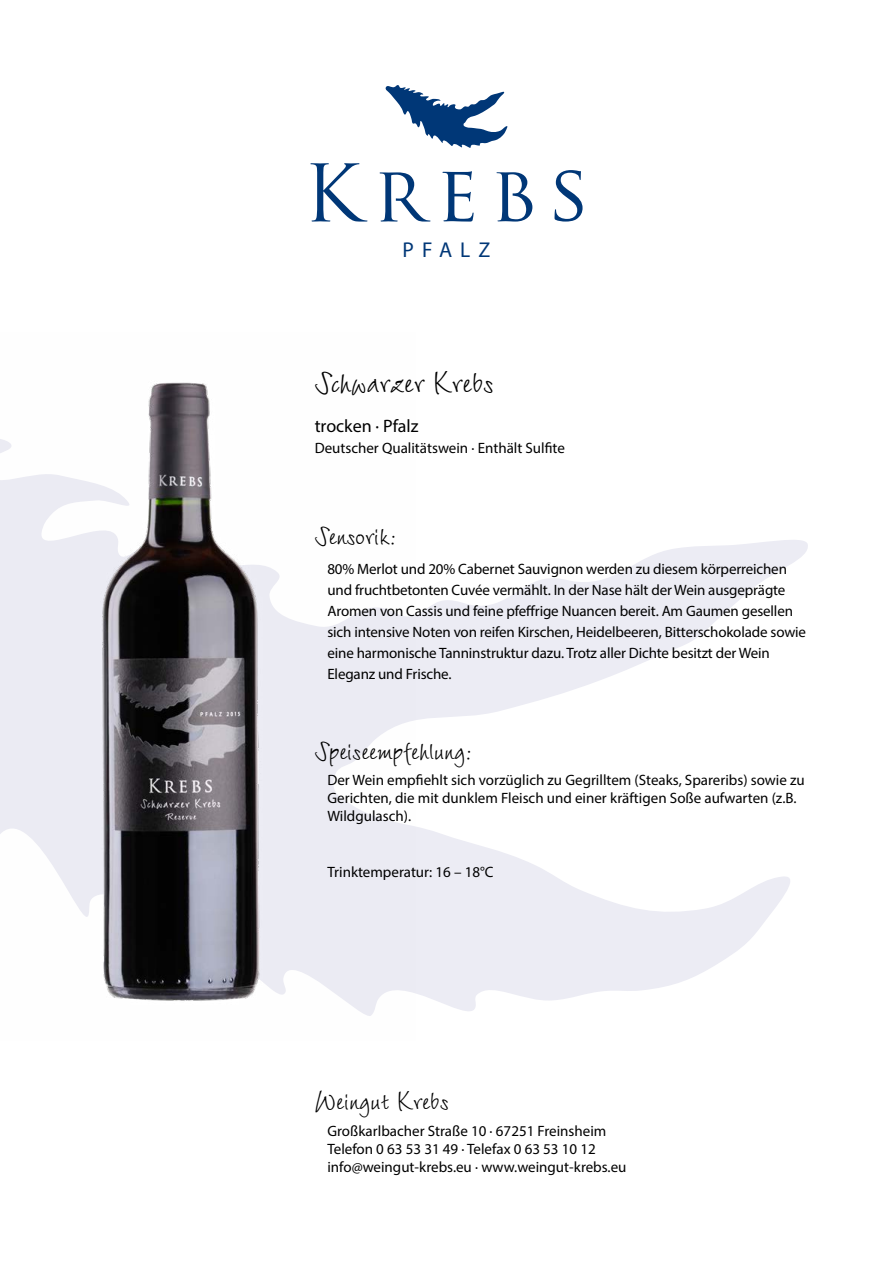
<style>
.page{position:relative;width:893px;height:1263px;background:#fff}
.page>*{position:absolute;margin:0;border:0;box-sizing:border-box;transform-origin:0 0}
.t1{font:42px "Wiesbaden Swing";color:#000}
.t2{font:36px "Wiesbaden Swing";color:#000}
.t3{font:30.15px "Myriad Arabic";letter-spacing:.27em;color:#003777}
.t4{font:18px "Myriad Pro";color:#000}
.t5{font:15px/21px "Myriad Pro";letter-spacing:-.01em;color:#000}
</style>
<div class="page">
<svg style="left:416px;top:540px;width:392px;height:471px"></svg>
<svg style="left:385px;top:85px;width:123px;height:63px"></svg>
<svg style="left:310px;top:163px;width:58px;height:59px"></svg>
<svg style="left:442px;top:171px;width:32px;height:51px"></svg>
<svg style="left:554px;top:170px;width:29px;height:52px"></svg>
<svg style="left:380px;top:172px;width:50px;height:50px"></svg>
<svg style="left:496px;top:172px;width:36px;height:50px"></svg>
<img style="left:0;top:382px;width:416px;height:634px">
<h3 class="t3" style="left:402px;top:229px;width:89px">PFALZ</h3>
<h1 class="t1" style="left:315px;top:359px;width:180px">Schwarzer Krebs</h1>
<p class="t4" style="left:315px;top:415px;width:105px">trocken · Pfalz</p>
<p class="t5" style="left:315px;top:438px;width:252px">Deutscher Qualitätswein · Enthält Sulfite</p>
<h2 class="t2" style="left:315px;top:516px;width:84px">Sensorik:</h2>
<p class="t5" style="left:327px;top:558px;width:480px">80% Merlot und 20% Cabernet Sauvignon werden zu diesem körperreichen und fruchtbetonten Cuvée vermählt. In der Nase hält der Wein ausgeprägte Aromen von Cassis und feine pfeffrige Nuancen bereit. Am Gaumen gesellen sich intensive Noten von reifen Kirschen, Heidelbeeren, Bitterschokolade sowie eine harmonische Tanninstruktur dazu. Trotz aller Dichte besitzt der Wein Eleganz und Frische.</p>
<h2 class="t2" style="left:315px;top:730px;width:160px">Speiseempfehlung:</h2>
<p class="t5" style="left:327px;top:771px;width:479px;line-height:18px">Der Wein empfiehlt sich vorzüglich zu Gegrilltem (Steaks, Spareribs) sowie zu<br>Gerichten, die mit dunklem Fleisch und einer kräftigen Soße aufwarten (z.B.<br>Wildgulasch).</p>
<p class="t5" style="left:327px;top:861px;width:168px">Trinktemperatur: 16 – 18°C</p>
<h2 class="t2" style="left:315px;top:1081px;width:135px">Weingut Krebs</h2>
<p class="t5" style="left:327px;top:1121px;width:301px;line-height:18px">Großkarlbacher Straße 10 · 67251 Freinsheim<br>Telefon 0 63 53 31 49 · Telefax 0 63 53 10 12 info@weingut-krebs.eu · www.weingut-krebs.eu</p>
</div>
